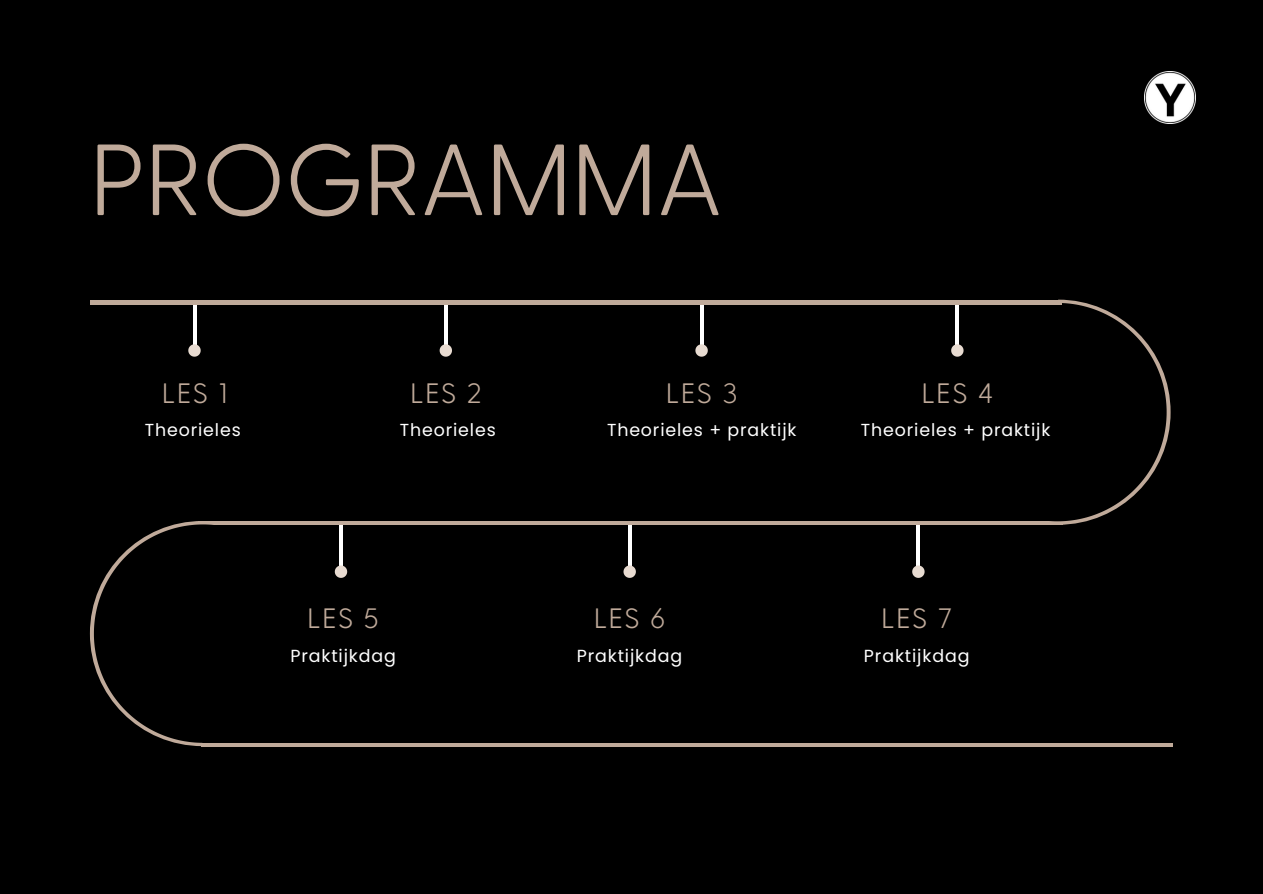
<style>
.page{position:relative;width:1263px;height:894px;background:#fff}
.page>*{position:absolute;margin:0;border:0;box-sizing:border-box;transform-origin:0 0}
.t1{font:300 100.8px "Greycliff CF";color:#c0aa9a}
.t2{font:300 28.05px "Greycliff CF";letter-spacing:.05em;color:#c0aa9a}
.t3{font:17.4px "Poppins";letter-spacing:.05em;color:#fff}
</style>
<div class="page">
<div style="left:0;top:0;width:1263px;height:893px;background:#000"></div>
<img style="left:1144px;top:72px;width:52px;height:52px">
<hr style="left:700px;top:300px;width:3px;height:50px;background:#fff">
<svg style="left:695px;top:344px;width:13px;height:12px"></svg>
<svg style="left:1058px;top:299px;width:113px;height:225px"></svg>
<hr style="left:339px;top:521px;width:4px;height:50px;background:#fff">
<svg style="left:335px;top:565px;width:12px;height:12px"></svg>
<hr style="left:628px;top:521px;width:3px;height:50px;background:#fff">
<svg style="left:623px;top:565px;width:13px;height:12px"></svg>
<hr style="left:917px;top:521px;width:3px;height:50px;background:#fff">
<svg style="left:912px;top:565px;width:13px;height:12px"></svg>
<svg style="left:90px;top:521px;width:111px;height:225px"></svg>
<svg style="left:201px;top:742px;width:972px;height:4px;fill:#c0aa9a"></svg>
<hr style="left:198px;top:521px;width:864px;height:3px;background:#c0aa9a">
<svg style="left:948px;top:303px;width:219px;height:218px"></svg>
<hr style="left:193px;top:300px;width:3px;height:50px;background:#fff">
<svg style="left:188px;top:344px;width:13px;height:12px"></svg>
<hr style="left:444px;top:300px;width:3px;height:50px;background:#fff">
<svg style="left:440px;top:344px;width:12px;height:12px"></svg>
<hr style="left:90px;top:300px;width:972px;height:4px;background:#c0aa9a">
<svg style="left:94px;top:524px;width:218px;height:218px"></svg>
<h1 class="t1" style="left:90px;top:113px;width:634px">PROGRAMMA</h1>
<h2 class="t2" style="left:162px;top:374px;width:66px">LES 1</h2>
<p class="t3" style="left:145px;top:417px;width:97px">Theorieles</p>
<h2 class="t2" style="left:410px;top:374px;width:72px">LES 2</h2>
<h2 class="t2" style="left:666px;top:374px;width:73px">LES 3</h2>
<p class="t3" style="left:607px;top:417px;width:191px">Theorieles + praktijk</p>
<p class="t3" style="left:400px;top:417px;width:97px">Theorieles</p>
<h2 class="t2" style="left:922px;top:374px;width:73px">LES 4</h2>
<p class="t3" style="left:861px;top:417px;width:191px">Theorieles + praktijk</p>
<h2 class="t2" style="left:308px;top:599px;width:73px">LES 5</h2>
<p class="t3" style="left:290px;top:643px;width:107px">Praktijkdag</p>
<h2 class="t2" style="left:594px;top:599px;width:72px">LES 6</h2>
<p class="t3" style="left:577px;top:643px;width:107px">Praktijkdag</p>
<h2 class="t2" style="left:881px;top:599px;width:72px">LES 7</h2>
<p class="t3" style="left:864px;top:643px;width:107px">Praktijkdag</p>
</div>
